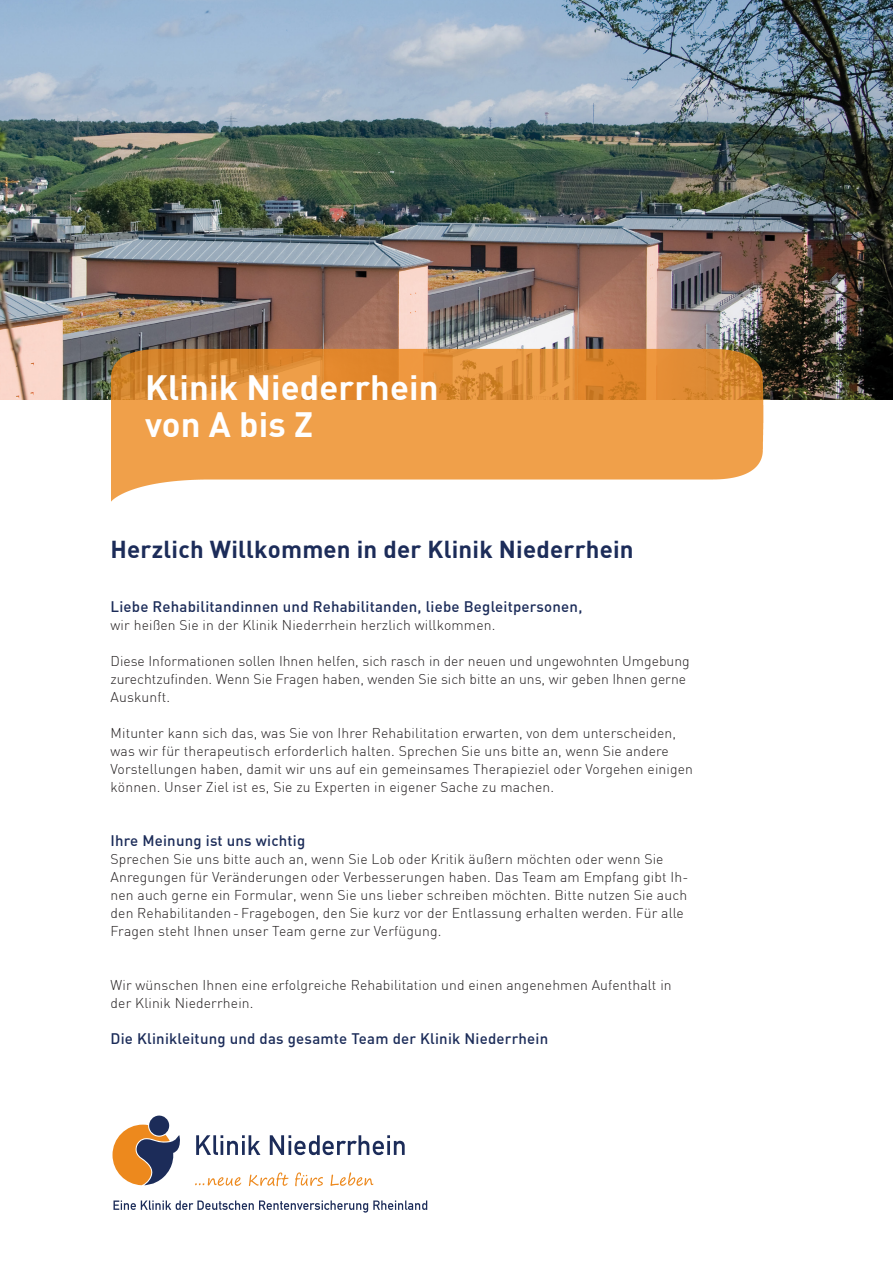
<style>
.page{position:relative;width:893px;height:1263px;background:#fff}
.page>*{position:absolute;margin:0;border:0;box-sizing:border-box;transform-origin:0 0}
.Überschrift_Titelsei{font:700 34.5px "DIN";letter-spacing:.005em;color:#fff}
.Kapitelüberschrift{font:700 24px "DIN";letter-spacing:.01em;color:#1c2c59}
.Hervorhebung{font:500 15px "DIN";letter-spacing:.015em;color:#1c2c59}
.Fließtext{font:300 13.95px/18px "DIN";letter-spacing:.01em;color:#231f20}
</style>
<div class="page">
<img style="left:0;top:0;width:893px;height:400px">
<img style="left:111px;top:342px;width:663px;height:160px">
<svg style="left:196px;top:1135px;width:64px;height:20px"></svg>
<svg style="left:270px;top:1135px;width:135px;height:20px"></svg>
<svg style="left:195px;top:1177px;width:46px;height:9px"></svg>
<svg style="left:249px;top:1172px;width:39px;height:14px"></svg>
<svg style="left:295px;top:1172px;width:28px;height:14px"></svg>
<svg style="left:330px;top:1172px;width:43px;height:14px"></svg>
<svg style="left:114px;top:1200px;width:313px;height:12px"></svg>
<svg style="left:112px;top:1124px;width:68px;height:61px"></svg>
<div style="left:149px;top:1115px;width:21px;height:21px;background:#1c2c59;border-radius:50%"></div>
<p class="Überschrift_Titelsei" style="left:145px;top:364px;width:295px">Klinik Niederrhein</p>
<p class="Überschrift_Titelsei" style="left:145px;top:402px;width:169px">von A bis Z</p>
<p class="Kapitelüberschrift" style="left:111px;top:534px;width:525px">Herzlich Willkommen in der Klinik Niederrhein</p>
<p class="Hervorhebung" style="left:111px;top:597px;width:473px">Liebe Rehabilitandinnen und Rehabilitanden, liebe Begleitpersonen,</p>
<p class="Fließtext" style="left:111px;top:616px;width:386px">wir heißen Sie in der Klinik Niederrhein herzlich willkommen.</p>
<p class="Fließtext" style="left:111px;top:652px;width:581px">Diese Informationen sollen Ihnen helfen, sich rasch in der neuen und ungewohnten Umgebung zurechtzufinden. Wenn Sie Fragen haben, wenden Sie sich bitte an uns, wir geben Ihnen gerne<br>Auskunft.</p>
<p class="Fließtext" style="left:111px;top:724px;width:584px">Mitunter kann sich das, was Sie von Ihrer Rehabilitation erwarten, von dem unterscheiden, was wir für therapeutisch erforderlich halten. Sprechen Sie uns bitte an, wenn Sie andere Vorstellungen haben, damit wir uns auf ein gemeinsames Therapieziel oder Vorgehen einigen können. Unser Ziel ist es, Sie zu Experten in eigener Sache zu machen.</p>
<p class="Hervorhebung" style="left:111px;top:831px;width:196px">Ihre Meinung ist uns wichtig</p>
<p class="Fließtext" style="left:111px;top:850px;width:579px">Sprechen Sie uns bitte auch an, wenn Sie Lob oder Kritik äußern möchten oder wenn Sie Anregungen für Veränderungen oder Verbesserungen haben. Das Team am Empfang gibt Ih&shy;nen auch gerne ein Formular, wenn Sie uns lieber schreiben möchten. Bitte nutzen Sie auch den Rehabilitanden - Fragebogen, den Sie kurz vor der Entlassung erhalten werden. Für alle Fragen steht Ihnen unser Team gerne zur Verfügung.</p>
<p class="Fließtext" style="left:111px;top:976px;width:563px">Wir wünschen Ihnen eine erfolgreiche Rehabilitation und einen angenehmen Aufenthalt in der Klinik Niederrhein.</p>
<p class="Hervorhebung" style="left:111px;top:1029px;width:439px">Die Klinikleitung und das gesamte Team der Klinik Niederrhein</p>
</div>
